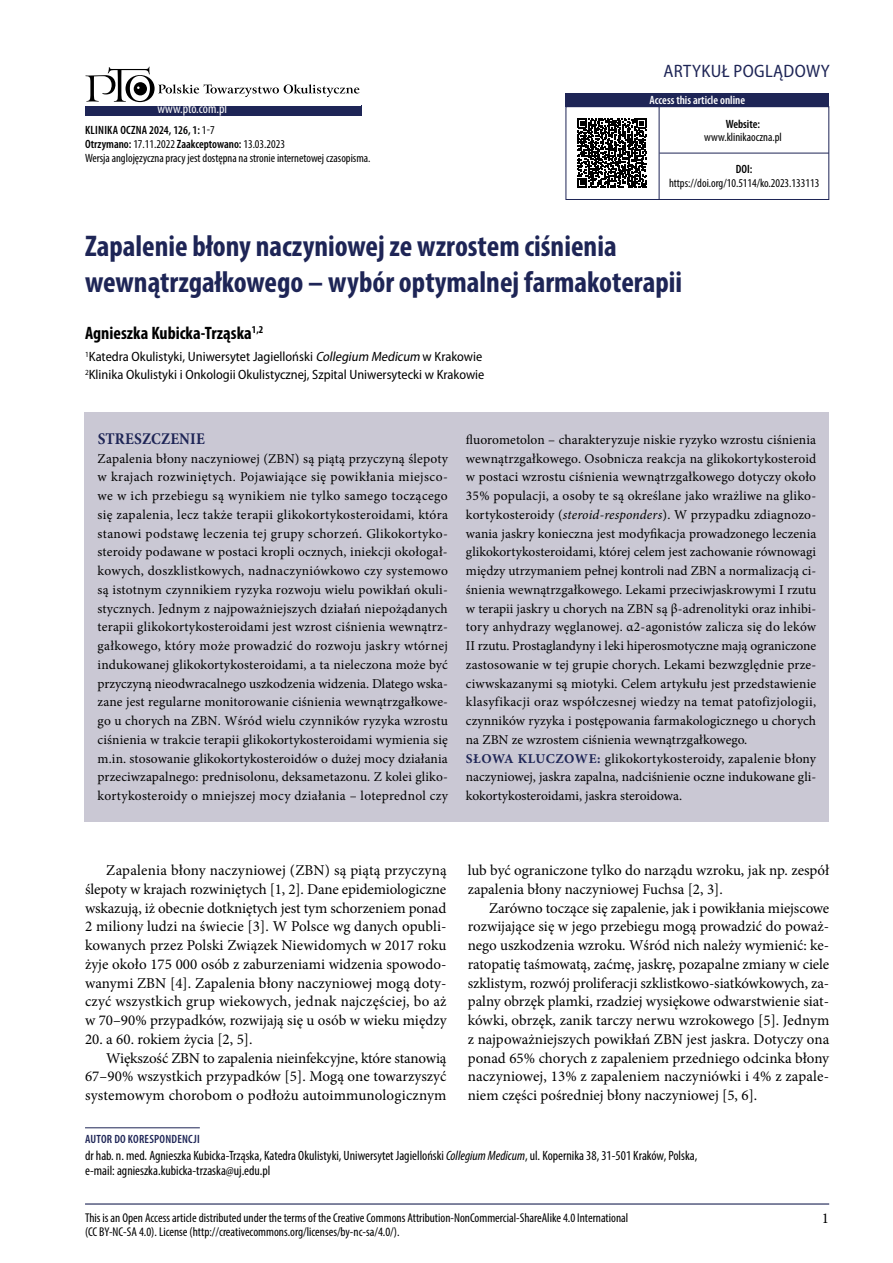
<style>
.page{position:relative;width:893px;height:1263px;background:#fff}
.page>*{position:absolute;margin:0;border:0;box-sizing:border-box;transform-origin:0 0}
.t1{font:700 condensed 30px/36px "Myriad Pro";color:#1e2556}
.t2{font:700 condensed 18px "Myriad Pro";color:#000}
.t3{font:semi-condensed 18px "Myriad Pro";letter-spacing:.02em;color:#1e2556}
.t4{font:700 condensed 16.5px "Minion Pro";letter-spacing:.01em;color:#1e2556}
.t5{font:15px/18.8px "Minion Pro";color:#000;text-align:justify}
.t6{font:13.5px/18.8px "Minion Pro";letter-spacing:.005em;color:#000;text-align:justify}
.t7{font:condensed 13.5px/15px "Myriad Pro";color:#000}
.t8{font:semi-condensed 13.5px/18px "Myriad Pro";color:#000}
.t9{font:condensed 13.5px "Myriad Pro";color:#fff}
.t10{font:condensed 12.75px/14.2px "Myriad Pro";color:#000}
.t11{font:condensed 12px/14.4px "Myriad Pro";color:#000}
.t12{font:600 condensed 12px "Myriad Pro";color:#fff}
.t13{font:600 condensed 12px "Myriad Pro";letter-spacing:.02em;color:#1e2556}
.t14{font:600 condensed 12px "Myriad Pro";color:#000}
.s1{font-weight:600}
.s2{font-style:italic}
.s3{font-weight:700;color:#1e2556}
</style>
<div class="page">
<hr style="left:85px;top:1203px;width:744px;height:1px;background:#1e2556">
<div style="left:85px;top:105px;width:276px;height:11px;background:#1e2556"></div>
<div style="left:85px;top:412px;width:744px;height:409px;background:#cac8d4"></div>
<div style="left:566px;top:106px;width:263px;height:94px;border:1px solid #1e2556"></div>
<div style="left:566px;top:94px;width:263px;height:13px;background:#1e2556"></div>
<hr style="left:659px;top:107px;width:1px;height:92px;background:#1e2556">
<hr style="left:659px;top:153px;width:170px;height:1px;background:#1e2556">
<hr style="left:85px;top:1127px;width:115px;height:1px;background:#1e2556">
<svg style="left:85px;top:66px;width:274px;height:36px"></svg>
<svg style="left:577px;top:118px;width:70px;height:70px"></svg>
<p class="t9" style="left:157px;top:101px;width:71px">www.pto.com.pl</p>
<p class="t11" style="left:85px;top:122px;width:287px"><span class="s1">KLINIKA OCZNA 2024, 126, 1:</span> 1-7<br><span class="s1">Otrzymano:</span> 17.11.2022 <span class="s1">Zaakceptowano:</span> 13.03.2023<br>Wersja anglojęzyczna pracy jest dostępna na stronie internetowej czasopisma.</p>
<h2 class="t3" style="left:663px;top:62px;width:168px">ARTYKUŁ POGLĄDOWY</h2>
<p class="t12" style="left:650px;top:93px;width:97px">Access this article online</p>
<p class="t14" style="left:726px;top:116px;width:36px">Website:</p>
<p class="t14" style="left:736px;top:161px;width:18px">DOI:</p>
<p class="t11" style="left:669px;top:176px;width:152px">https://doi.org/10.5114/ko.2023.133113</p>
<p class="t11" style="left:704px;top:130px;width:79px">www.klinikaoczna.pl</p>
<h1 class="t1" style="left:85px;top:228px;width:599px">Zapalenie błony naczyniowej ze wzrostem ciśnienia wewnątrzgałkowego – wybór optymalnej farmakoterapii</h1>
<h2 class="t2" style="left:85px;top:322px;width:180px">Agnieszka Kubicka-Trząska<sup>1,2</sup></h2>
<p class="t8" style="left:85px;top:348px;width:401px"><sup>1</sup>Katedra Okulistyki, Uniwersytet Jagielloński <span class="s2">Collegium Medicum</span> w Krakowie<br><sup>2</sup>Klinika Okulistyki i Onkologii Okulistycznej, Szpital Uniwersytecki w Krakowie</p>
<p class="t4" style="left:98px;top:427px;width:109px">STRESZCZENIE</p>
<p class="t6" style="left:98px;top:449px;width:352px">Zapalenia błony naczyniowej (ZBN) są piątą przyczyną ślepoty w krajach rozwiniętych. Pojawiające się powikłania miejsco&shy;we w ich przebiegu są wynikiem nie tylko samego toczącego się zapalenia, lecz także terapii glikokortykosteroidami, która stanowi podstawę leczenia tej grupy schorzeń. Glikokortyko&shy;steroidy podawane w postaci kropli ocznych, iniekcji okołogał&shy;kowych, doszklistkowych, nadnaczyniówkowo czy systemowo są istotnym czynnikiem ryzyka rozwoju wielu powikłań okuli&shy;stycznych. Jednym z najpoważniejszych działań niepożądanych terapii glikokortykosteroidami jest wzrost ciśnienia wewnątrz&shy;gałkowego, który może prowadzić do rozwoju jaskry wtórnej indukowanej glikokortykosteroidami, a ta nieleczona może być przyczyną nieodwracalnego uszkodzenia widzenia. Dlatego wska&shy;zane jest regularne monitorowanie ciśnienia wewnątrzgałkowe&shy;go u chorych na ZBN. Wśród wielu czynników ryzyka wzrostu ciśnienia w trakcie terapii glikokortykosteroidami wymienia się m.in. stosowanie glikokortykosteroidów o dużej mocy działania przeciwzapalnego: prednisolonu, deksametazonu. Z kolei gliko&shy;kortykosteroidy o mniejszej mocy działania – loteprednol czy</p>
<p class="t6" style="left:466px;top:430px;width:352px;text-align:left">fluorometolon – charakteryzuje niskie ryzyko wzrostu ciśnienia wewnątrzgałkowego. Osobnicza reakcja na glikokortykosteroid w postaci wzrostu ciśnienia wewnątrzgałkowego dotyczy około 35% populacji, a osoby te są określane jako wrażliwe na gliko&shy;kortykosteroidy (<span class="s2">steroid-responders</span>). W przypadku zdiagnozo&shy;wania jaskry konieczna jest modyfikacja prowadzonego leczenia glikokortykosteroidami, której celem jest zachowanie równowagi między utrzymaniem pełnej kontroli nad ZBN a normalizacją ci&shy;śnienia wewnątrzgałkowego. Lekami przeciwjaskrowymi I rzutu w terapii jaskry u chorych na ZBN są β-adrenolityki oraz inhibi&shy;tory anhydrazy węglanowej. α2-agonistów zalicza się do leków II rzutu. Prostaglandyny i leki hiperosmotyczne mają ograniczone zastosowanie w tej grupie chorych. Lekami bezwzględnie prze&shy;ciwwskazanymi są miotyki. Celem artykułu jest przedstawienie klasyfikacji oraz współczesnej wiedzy na temat patofizjologii, czynników ryzyka i postępowania farmakologicznego u chorych na ZBN ze wzrostem ciśnienia wewnątrzgałkowego.<br><span class="s3">SŁOWA KLUCZOWE:</span> glikokortykosteroidy, zapalenie błony naczyniowej, jaskra zapalna, nadciśnienie oczne indukowane gli&shy;kokortykosteroidami, jaskra steroidowa.</p>
<p class="t5" style="left:85px;top:861px;width:363px;text-indent:21px">Zapalenia błony naczyniowej (ZBN) są piątą przyczyną ślepoty w krajach rozwiniętych [1, 2]. Dane epidemiologiczne wskazują, iż obecnie dotkniętych jest tym schorzeniem ponad 2 miliony ludzi na świecie [3]. W Polsce wg danych opubli&shy;kowanych przez Polski Związek Niewidomych w 2017 roku żyje około 175 000 osób z zaburzeniami widzenia spowodo&shy;wanymi ZBN [4]. Zapalenia błony naczyniowej mogą doty&shy;czyć wszystkich grup wiekowych, jednak najczęściej, bo aż w 70–90% przypadków, rozwijają się u osób w wieku między</p>
<p class="t5" style="left:85px;top:1030px;width:169px">20. a 60. rokiem życia [2, 5].</p>
<p class="t5" style="left:106px;top:1048px;width:342px">Większość ZBN to zapalenia nieinfekcyjne, które stanowią</p>
<p class="t5" style="left:85px;top:1067px;width:363px">67–90% wszystkich przypadków [5]. Mogą one towarzyszyć</p>
<p class="t5" style="left:85px;top:1086px;width:363px">systemowym chorobom o podłożu autoimmunologicznym</p>
<p class="t5" style="left:468px;top:861px;width:363px">lub być ograniczone tylko do narządu wzroku, jak np. zespół zapalenia błony naczyniowej Fuchsa [2, 3].</p>
<p class="t5" style="left:468px;top:898px;width:363px;text-indent:21px">Zarówno toczące się zapalenie, jak i powikłania miejscowe rozwijające się w jego przebiegu mogą prowadzić do poważ&shy;nego uszkodzenia wzroku. Wśród nich należy wymienić: ke&shy;ratopatię taśmowatą, zaćmę, jaskrę, pozapalne zmiany w ciele szklistym, rozwój proliferacji szklistkowo-siatkówkowych, za&shy;palny obrzęk plamki, rzadziej wysiękowe odwarstwienie siat&shy;kówki, obrzęk, zanik tarczy nerwu wzrokowego [5]. Jednym z najpoważniejszych powikłań ZBN jest jaskra. Dotyczy ona ponad 65% chorych z zapaleniem przedniego odcinka błony naczyniowej, 13% z zapaleniem naczyniówki i 4% z zapale&shy;niem części pośredniej błony naczyniowej [5, 6].</p>
<p class="t13" style="left:85px;top:1132px;width:115px">aUTOR do korespondencji</p>
<p class="t7" style="left:85px;top:1148px;width:614px">dr hab. n. med. Agnieszka Kubicka-Trząska, Katedra Okulistyki, Uniwersytet Jagielloński <span class="s2">Collegium Medicum</span>, ul. Kopernika 38, 31-501 Kraków, Polska, e-mail: agnieszka.kubicka-trzaska@uj.edu.pl</p>
<p class="t10" style="left:85px;top:1210px;width:545px">This is an Open Access article distributed under the terms of the Creative Commons Attribution-NonCommercial-ShareAlike 4.0 International (CC BY-NC-SA 4.0). License (http://creativecommons.org/licenses/by-nc-sa/4.0/).</p>
<p class="t5" style="left:822px;top:1209px;width:9px">1</p>
</div>
